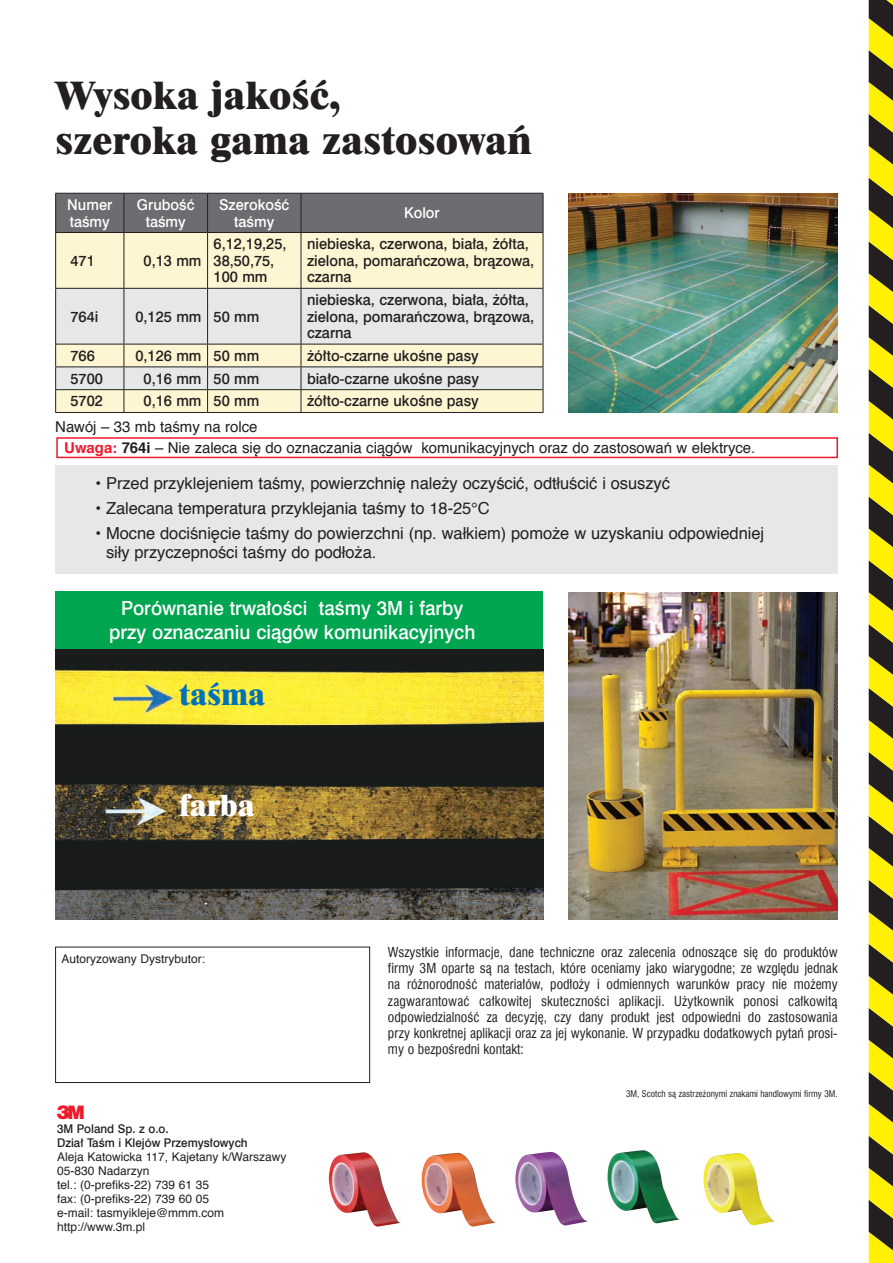
<style>
.page{position:relative;width:893px;height:1263px;background:#fff}
.page>*{position:absolute;margin:0;border:0;box-sizing:border-box;transform-origin:0 0}
.t1{font:40.65px/45px "Dutch 801 X Bd EU Normal";color:#231f20}
.t2{font:31.5px "Dutch 801 X Bd EU Normal";color:#0072bc}
.t3{font:31.5px "Dutch 801 X Bd EU Normal";color:#fff}
.t4{font:19.5px/23.4px "Swis 721 Md EU Normal";color:#fff;text-align:center}
.t5{font:16.5px/18.8px "Helvetica";letter-spacing:-.005em;color:#231f20}
.t6{font:15px/16.5px "Swis 721 Md EU Normal";color:#231f20}
.t7{font:15px/21px "Helvetica";letter-spacing:-.005em;color:#231f20}
.t8{font:15px/16.5px "Swis 721 Md EU Normal";color:#fff;text-align:center}
.t9{font:13.5px/16.2px "Swis 721 Cn EU Normal";color:#231f20;text-align:justify}
.t10{font:12px/14px "Helvetica";color:#231f20}
.t11{font:12px/14px "Swis 721 Md EU Normal";color:#231f20}
.t12{font:9px "Swis 721 Cn EU Normal";color:#231f20}
.s1{font-weight:700;color:#ee1b2d}
.s2{font-weight:700}
</style>
<div class="page">
<div style="left:55px;top:947px;width:315px;height:136px;border:1px solid #231f20"></div>
<img style="left:568px;top:193px;width:270px;height:219px">
<div style="left:56px;top:194px;width:487px;height:38px;background:#6c6d70"></div>
<div style="left:56px;top:233px;width:487px;height:179px;background:#fef6d3"></div>
<svg style="left:56px;top:289px;width:487px;height:100px;background:#e6e5df"></svg>
<hr style="left:55px;top:193px;width:69px;height:1px;background:#231f20">
<hr style="left:55px;top:194px;width:1px;height:38px;background:#231f20">
<hr style="left:124px;top:193px;width:84px;height:1px;background:#231f20">
<hr style="left:124px;top:194px;width:1px;height:38px;background:#231f20">
<hr style="left:208px;top:193px;width:93px;height:1px;background:#231f20">
<hr style="left:207px;top:194px;width:1px;height:38px;background:#231f20">
<hr style="left:301px;top:193px;width:242px;height:1px;background:#231f20">
<hr style="left:301px;top:194px;width:1px;height:38px;background:#231f20">
<hr style="left:543px;top:194px;width:1px;height:38px;background:#231f20">
<hr style="left:55px;top:232px;width:69px;height:1px;background:#231f20">
<hr style="left:55px;top:233px;width:1px;height:55px;background:#231f20">
<hr style="left:124px;top:232px;width:84px;height:1px;background:#231f20">
<hr style="left:124px;top:233px;width:1px;height:55px;background:#231f20">
<hr style="left:208px;top:232px;width:93px;height:1px;background:#231f20">
<hr style="left:207px;top:233px;width:1px;height:55px;background:#231f20">
<hr style="left:301px;top:232px;width:242px;height:1px;background:#231f20">
<hr style="left:301px;top:233px;width:1px;height:55px;background:#231f20">
<hr style="left:543px;top:233px;width:1px;height:55px;background:#231f20">
<hr style="left:55px;top:288px;width:69px;height:1px;background:#231f20">
<hr style="left:55px;top:289px;width:1px;height:55px;background:#231f20">
<hr style="left:124px;top:288px;width:84px;height:1px;background:#231f20">
<hr style="left:124px;top:289px;width:1px;height:55px;background:#231f20">
<hr style="left:208px;top:288px;width:93px;height:1px;background:#231f20">
<hr style="left:207px;top:289px;width:1px;height:55px;background:#231f20">
<hr style="left:301px;top:288px;width:242px;height:1px;background:#231f20">
<hr style="left:301px;top:289px;width:1px;height:55px;background:#231f20">
<hr style="left:543px;top:289px;width:1px;height:55px;background:#231f20">
<hr style="left:55px;top:344px;width:69px;height:1px;background:#231f20">
<hr style="left:124px;top:344px;width:84px;height:1px;background:#231f20">
<hr style="left:208px;top:344px;width:93px;height:1px;background:#231f20">
<hr style="left:301px;top:344px;width:242px;height:1px;background:#231f20">
<hr style="left:55px;top:366px;width:69px;height:1px;background:#231f20">
<hr style="left:124px;top:366px;width:84px;height:1px;background:#231f20">
<hr style="left:208px;top:366px;width:93px;height:1px;background:#231f20">
<hr style="left:301px;top:366px;width:242px;height:1px;background:#231f20">
<hr style="left:55px;top:389px;width:69px;height:1px;background:#231f20">
<svg style="left:55px;top:344px;width:1px;height:68px"></svg>
<hr style="left:124px;top:389px;width:84px;height:1px;background:#231f20">
<svg style="left:124px;top:344px;width:1px;height:68px"></svg>
<hr style="left:208px;top:389px;width:93px;height:1px;background:#231f20">
<svg style="left:207px;top:344px;width:1px;height:68px"></svg>
<hr style="left:301px;top:389px;width:242px;height:1px;background:#231f20">
<svg style="left:301px;top:344px;width:1px;height:68px"></svg>
<svg style="left:543px;top:344px;width:1px;height:68px"></svg>
<hr style="left:55px;top:412px;width:69px;height:1px;background:#231f20">
<hr style="left:124px;top:412px;width:84px;height:1px;background:#231f20">
<hr style="left:208px;top:412px;width:93px;height:1px;background:#231f20">
<hr style="left:301px;top:412px;width:242px;height:1px;background:#231f20">
<svg style="left:869px;top:0;width:24px;height:1263px;background:#918811"></svg>
<img style="left:329px;top:1152px;width:72px;height:75px">
<img style="left:421px;top:1153px;width:75px;height:74px">
<img style="left:515px;top:1152px;width:73px;height:73px">
<img style="left:607px;top:1150px;width:73px;height:73px">
<img style="left:703px;top:1153px;width:72px;height:73px">
<div style="left:55px;top:465px;width:783px;height:109px;background:#e6e7e9"></div>
<img style="left:568px;top:592px;width:270px;height:328px">
<div style="left:55px;top:591px;width:488px;height:243px;background:#00a54f"></div>
<img style="left:55px;top:650px;width:488px;height:269px">
<div style="left:56px;top:437px;width:782px;height:21px;border:2px solid #ee1b2d"></div>
<h1 class="t1" style="left:55px;top:75px;width:478px">Wysoka jakość,<br>szeroka gama zastosowań</h1>
<p class="t8" style="left:67px;top:197px;width:46px;text-align:left">Numer taśmy</p>
<p class="t8" style="left:137px;top:197px;width:59px">Grubość taśmy</p>
<p class="t8" style="left:219px;top:197px;width:72px">Szerokość taśmy</p>
<p class="t8" style="left:404px;top:205px;width:37px">Kolor</p>
<p class="t6" style="left:71px;top:253px;width:26px">471</p>
<p class="t6" style="left:144px;top:253px;width:60px">0,13 mm</p>
<p class="t6" style="left:214px;top:237px;width:74px">6,12,19,25,<br>38,50,75,<br>100 mm</p>
<p class="t6" style="left:307px;top:237px;width:229px">niebieska, czerwona, biała, żółta, zielona, pomarańczowa, brązowa, czarna</p>
<p class="t6" style="left:71px;top:309px;width:29px">764i</p>
<p class="t6" style="left:135px;top:309px;width:125px">0,125 mm 50 mm</p>
<p class="t6" style="left:307px;top:292px;width:229px">niebieska, czerwona, biała, żółta, zielona, pomarańczowa, brązowa, czarna</p>
<p class="t6" style="left:71px;top:348px;width:26px">766</p>
<p class="t6" style="left:135px;top:348px;width:125px">0,126 mm 50 mm</p>
<p class="t6" style="left:307px;top:348px;width:173px">żółto-czarne ukośne pasy</p>
<p class="t6" style="left:71px;top:371px;width:34px">5700</p>
<p class="t6" style="left:144px;top:371px;width:117px">0,16 mm 50 mm</p>
<p class="t6" style="left:307px;top:371px;width:173px">biało-czarne ukośne pasy</p>
<p class="t6" style="left:71px;top:394px;width:34px">5702</p>
<p class="t6" style="left:144px;top:394px;width:117px">0,16 mm 50 mm</p>
<p class="t6" style="left:307px;top:394px;width:173px">żółto-czarne ukośne pasy</p>
<p class="t7" style="left:64px;top:416px;width:692px;text-indent:-9px">Nawój – 33 mb taśmy na rolce<br><span class="s1">Uwaga:</span> <span class="s2">764i</span> – Nie zaleca się do oznaczania ciągów komunikacyjnych oraz do zastosowań w elektryce.</p>
<p class="t5" style="left:95px;top:473px;width:576px">• Przed przyklejeniem taśmy, powierzchnię należy oczyścić, odtłuścić i osuszyć</p>
<p class="t5" style="left:95px;top:498px;width:396px">• Zalecana temperatura przyklejania taśmy to 18-25°C</p>
<p class="t5" style="left:106px;top:524px;width:659px;text-indent:-11px">• Mocne dociśnięcie taśmy do powierzchni (np. wałkiem) pomoże w uzyskaniu odpowiedniej siły przyczepności taśmy do podłoża.</p>
<h3 class="t4" style="left:109px;top:598px;width:368px">Porównanie trwałości taśmy 3M i farby przy oznaczaniu ciągów komunikacyjnych</h3>
<h2 class="t2" style="left:179px;top:674px;width:88px">taśma</h2>
<h2 class="t3" style="left:179px;top:786px;width:77px">farba</h2>
<p class="t10" style="left:62px;top:952px;width:145px">Autoryzowany Dystrybutor:</p>
<p class="t11" style="left:57px;top:1122px;width:192px">3M Poland Sp. z o.o.<br>Dział Taśm i Klejów Przemysłowych</p>
<p class="t10" style="left:57px;top:1149px;width:231px">Aleja Katowicka 117, Kajetany k/Warszawy<br>05-830 Nadarzyn<br>tel.: (0-prefiks-22) 739 61 35<br>fax: (0-prefiks-22) 739 60 05<br>e-mail: tasmyikleje@mmm.com http://www.3m.pl</p>
<p class="t9" style="left:388px;top:944px;width:451px">Wszyst-kie in-for-ma-cje, da-n-e t-ech-n-iczn-e or-a-z za-lecen-ia- odn-oszą-ce się do pr-odukt-ów fir-my 3M opa-r-t-e są- n-a- t-est-a-ch-, kt-ór-e ocen-ia-my ja-ko wia-r-ygodn-e; ze względu jedn-a-k n-a- r-óż-n-or-odn-ość ma-t-er-ia-łów, podłoż-y i odmien-n-ych- wa-r-un-ków pr-a-cy n-ie moż-emy za-gwa-r-a-n-t-owa-ć ca-łkowit-ej skut-eczn-ości a-plika-cji. Uż-yt-kown-ik pon-osi ca-łkowitą&shy;odpowiedzia-ln-ość za- decyzję, czy da-n-y pr-odukt- jest- odpowiedn-i do za-st-osowa-n-ia&shy;pr-zy kon-kr-et-n-ej a-plika-cji or-a-z za- jej wykon-a-n-ie. W pr-zypa-dku doda-t-kowych- pyt-a-ń pr-osi&shy;my o bezpośr-edn-i kon-t-a-kt-:</p>
<p class="t12" style="left:626px;top:1088px;width:213px">3M, Scot-ch- są- za-st-r-zeż-on-ymi zn-a-ka-mi h-a-n-dlowymi fir-my 3M.</p>
</div>
